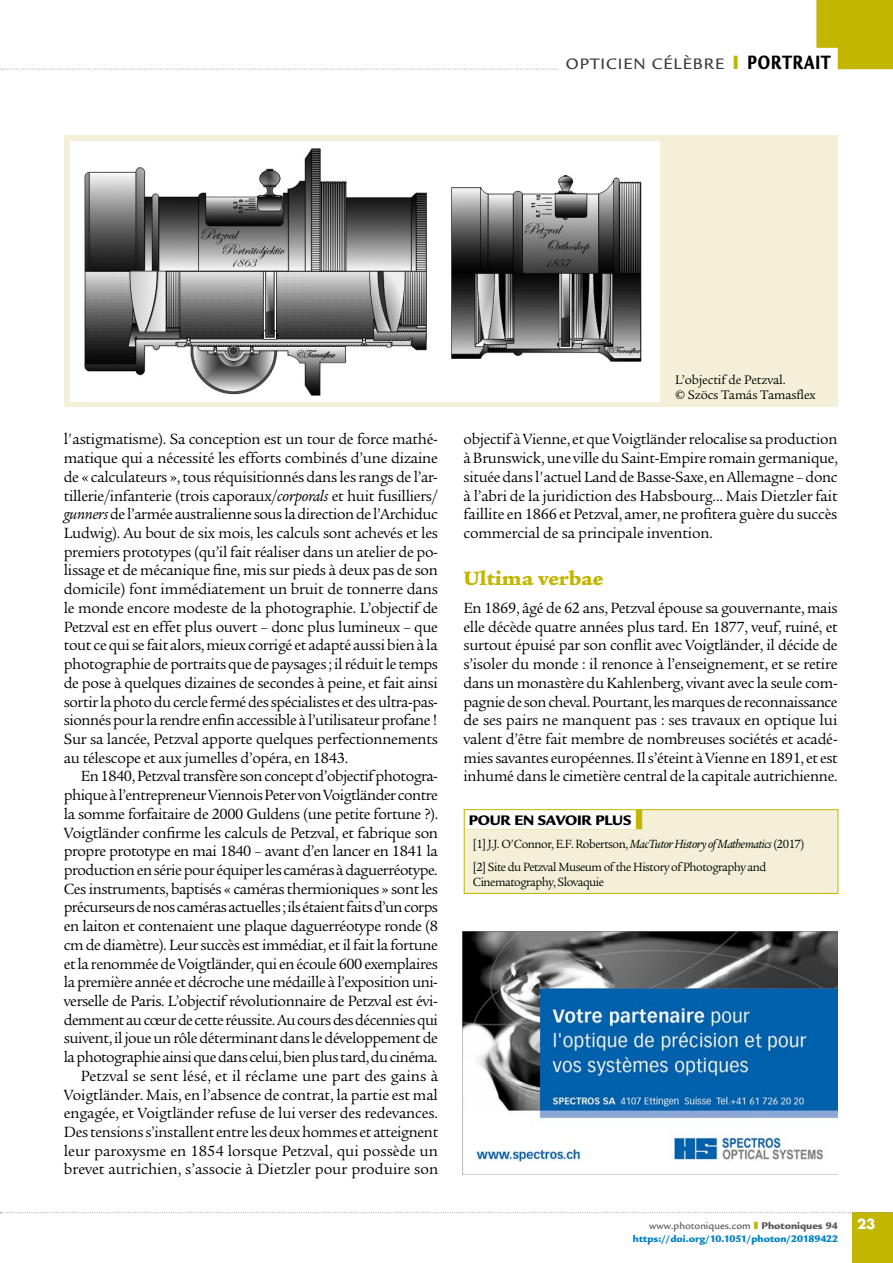
<style>
.page{position:relative;width:893px;height:1263px;background:#fff}
.page>*{position:absolute;margin:0;border:0;box-sizing:border-box;transform-origin:0 0}
.t1{font:900 21px "Legacy Serif";letter-spacing:-.01em;color:#c2b600}
.t2{font:500 16.5px "Legacy Sans";letter-spacing:.06em;color:#3c3c3b}
.t3{font:16.05px/18.8px "Legacy Serif";letter-spacing:-.03em;color:#000;text-align:justify}
.t4{font:900 15px "Legacy Sans";letter-spacing:-.01em;color:#000}
.t5{font:13.5px/15px "Legacy Serif";letter-spacing:-.01em;color:#000}
.t6{font:700 13.5px "Futura Std";color:#fff}
.t7{font:12.9px/23.5px "Legacy Serif";letter-spacing:-.04em;color:#000;scale:.96 1}
.t8{font:900 10.5px "Legacy Sans";color:#0081c3}
.t9{font:500 10.5px "Legacy Sans";color:#575756}
.s1{font-weight:900;font-size:21px;color:#c2b600}
.s2{font-weight:900;font-size:21px;color:#000}
.s3{font-style:italic}
.s4{color:#c2b600}
.s5{font-weight:900}
</style>
<div class="page">
<div style="left:853px;top:1213px;width:40px;height:50px;background:#c2b600"></div>
<svg style="left:1px;top:0;width:892px;height:70px"></svg>
<svg style="left:0;top:1212px;width:893px;height:1px"></svg>
<div style="left:464px;top:810px;width:374px;height:83px;background:#f3f0d7"></div>
<div style="left:464px;top:810px;width:178px;height:19px;background:#c2b600"></div>
<div style="left:464px;top:810px;width:172px;height:19px;background:#fff"></div>
<div style="left:464px;top:809px;width:374px;height:85px;border:1px solid #c2b600"></div>
<img style="left:463px;top:931px;width:375px;height:231px">
<div style="left:64px;top:136px;width:774px;height:271px;background:#f3f0d7"></div>
<div style="left:70px;top:141px;width:589px;height:261px;background:#fff"></div>
<img style="left:84px;top:148px;width:558px;height:248px">
<p class="t2" style="left:566px;top:55px;width:266px">OPTICIEN CÉLÈBRE <span class="s1">I</span> <span class="s2">PORTRAIT</span></p>
<p class="t3" style="left:64px;top:430px;width:376px">l'astigmatisme). Sa conception est un tour de force mathé&shy;matique qui a nécessité les efforts combinés d’une dizaine de « calculateurs », tous réquisitionnés dans les rangs de l’ar&shy;tillerie/infanterie (trois caporaux/<span class="s3">corporals</span> et huit fusilliers/ <span class="s3">gunners</span> de l’armée australienne sous la direction de l’Archiduc Ludwig). Au bout de six mois, les calculs sont achevés et les premiers prototypes (qu’il fait réaliser dans un atelier de po&shy;lissage et de mécanique fine, mis sur pieds à deux pas de son domicile) font immédiatement un bruit de tonnerre dans le monde encore modeste de la photographie. L’objectif de Petzval est en effet plus ouvert – donc plus lumineux – que tout ce qui se fait alors, mieux corrigé et adapté aussi bien à la photographie de portraits que de paysages; il réduit le temps de pose à quelques dizaines de secondes à peine, et fait ainsi sortir la photo du cercle fermé des spécialistes et des ultra-pas&shy;sionnés pour la rendre enfin accessible à l’utilisateur profane !<br>Sur sa lancée, Petzval apporte quelques perfectionnements au télescope et aux jumelles d’opéra, en 1843.</p>
<p class="t3" style="left:64px;top:767px;width:376px;text-align:right">En 1840, Petzval transfère son concept d’objectif photogra&shy;phique à l’entrepreneur Viennois Peter von Voigtländer contre la somme forfaitaire de 2000 Guldens (une petite fortune ?).<br>Voigtländer confirme les calculs de Petzval, et fabrique son propre prototype en mai 1840 – avant d’en lancer en 1841 la production en série pour équiper les caméras à daguerréotype.<br>Ces instruments, baptisés « caméras thermioniques » sont les précurseurs de nos caméras actuelles; ils étaient faits d’un corps en laiton et contenaient une plaque daguerréotype ronde (8 cm de diamètre). Leur succès est immédiat, et il fait la fortune et la renommée de Voigtländer, qui en écoule 600 exemplaires la première année et décroche une médaille à l’exposition uni&shy;verselle de Paris. L’objectif révolutionnaire de Petzval est évi&shy;demment au cœur de cette réussite. Au cours des décennies qui suivent, il joue un rôle déterminant dans le développement de la photographie ainsi que dans celui, bien plus tard, du cinéma.<br>Petzval se sent lésé, et il réclame une part des gains à Voigtländer. Mais, en l’absence de contrat, la partie est mal engagée, et Voigtländer refuse de lui verser des redevances.<br>Des tensions s’installent entre les deux hommes et atteignent leur paroxysme en 1854 lorsque Petzval, qui possède un brevet autrichien, s’associe à Dietzler pour produire son</p>
<p class="t5" style="left:675px;top:372px;width:142px">L’objectif de Petzval.<br>© Szöcs Tamás Tamasflex</p>
<p class="t3" style="left:463px;top:430px;width:376px">objectif à Vienne, et que Voigtländer relocalise sa production à Brunswick, une ville du Saint-Empire romain germanique, située dans l'actuel Land de Basse-Saxe, en Allemagne – donc à l’abri de la juridiction des Habsbourg... Mais Dietzler fait faillite en 1866 et Petzval, amer, ne profitera guère du succès commercial de sa principale invention.</p>
<h1 class="t1" style="left:463px;top:566px;width:141px">Ultima verbae</h1>
<p class="t3" style="left:463px;top:599px;width:376px">En 1869, âgé de 62 ans, Petzval épouse sa gouvernante, mais elle décède quatre années plus tard. En 1877, veuf, ruiné, et surtout épuisé par son conflit avec Voigtländer, il décide de s’isoler du monde : il renonce à l’enseignement, et se retire dans un monastère du Kahlenberg, vivant avec la seule com&shy;pagnie de son cheval. Pourtant, les marques de reconnaissance de ses pairs ne manquent pas : ses travaux en optique lui valent d’être fait membre de nombreuses sociétés et acadé&shy;mies savantes européennes. Il s’éteint à Vienne en 1891, et est inhumé dans le cimetière central de la capitale autrichienne.</p>
<p class="t4" style="left:469px;top:811px;width:164px">POUR EN SAVOIR PLUS</p>
<p class="t7" style="left:473px;top:832px;width:347px">[1] J.J. O'Connor, E.F. Robertson, <span class="s3">MacTutor History of Mathematics</span> (2017) [2] Site du Petzval Museum of the History of Photography and</p>
<p class="t7" style="left:473px;top:870px;width:138px">Cinematography, Slovaquie</p>
<p class="t9" style="left:649px;top:1220px;width:190px">www.photoniques.com <span class="s4">❚</span> <span class="s5">Photoniques 94</span></p>
<p class="t6" style="left:857px;top:1215px;width:20px">23</p>
<p class="t8" style="left:633px;top:1232px;width:207px">https://doi.org/10.1051/photon/20189422</p>
</div>
